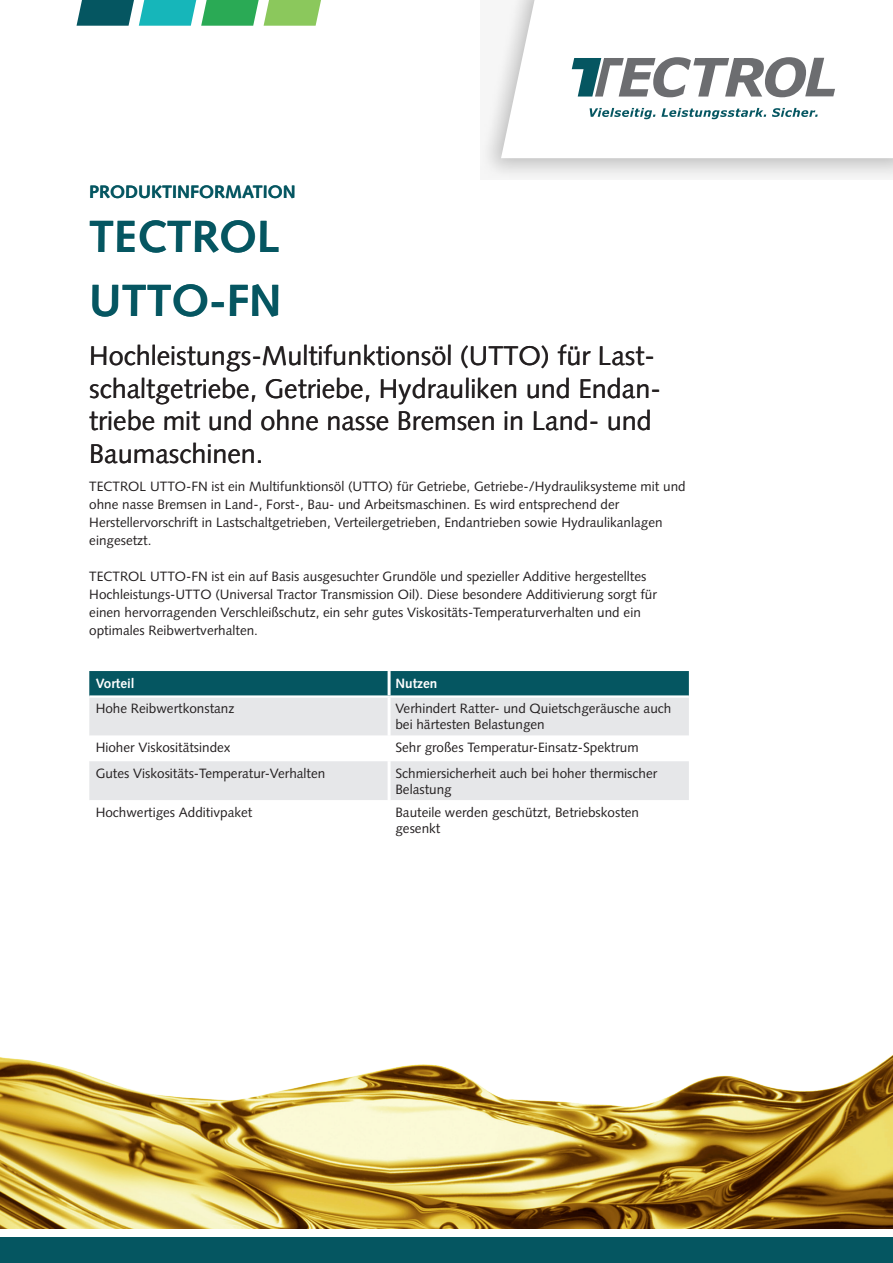
<style>
.page{position:relative;width:893px;height:1263px;background:#fff}
.page>*{position:absolute;margin:0;border:0;box-sizing:border-box;transform-origin:0 0}
.Produktname{font:700 45px "Syntax LT Std";color:#055661}
.Produktname-2{font:27px/32.4px "Syntax LT Std";color:#231f20}
.Kopfzeile{font:700 18px "Syntax LT Std";color:#055661}
.Copy{font:13.5px/18px "Syntax LT Std";color:#231f20}
.ENE-Tabelle-Normal{font:13.5px/16.2px "Syntax LT Std";color:#231f20}
.ENE-Tabelle-Headline{font:700 13.5px "Syntax LT Std";color:#fff}
</style>
<div class="page">
<svg style="left:483px;top:71px;width:410px;height:107px"></svg>
<svg style="left:501px;top:0;width:392px;height:158px"></svg>
<svg style="left:590px;top:108px;width:65px;height:11px"></svg>
<svg style="left:661px;top:108px;width:105px;height:11px"></svg>
<svg style="left:772px;top:108px;width:46px;height:9px"></svg>
<svg style="left:572px;top:57px;width:263px;height:40px"></svg>
<svg style="left:77px;top:0;width:244px;height:26px;background:#53ae88"></svg>
<div style="left:0;top:1237px;width:893px;height:26px;background:#055661"></div>
<div style="left:89px;top:671px;width:600px;height:24px;background:#055661"></div>
<div style="left:89px;top:698px;width:600px;height:38px;background:#e6e7e9"></div>
<div style="left:89px;top:761px;width:600px;height:39px;background:#e6e7e9"></div>
<hr style="left:388px;top:671px;width:3px;height:24px;background:#fff">
<hr style="left:388px;top:698px;width:3px;height:38px;background:#fff">
<hr style="left:388px;top:761px;width:3px;height:39px;background:#fff">
<img style="left:0;top:1055px;width:893px;height:174px">
<p class="Kopfzeile" style="left:89px;top:182px;width:208px">PRODUKTINFORMATION</p>
<p class="Produktname" style="left:89px;top:211px;width:191px">TECTROL</p>
<p class="Produktname" style="left:89px;top:274px;width:194px">UTTO-FN</p>
<p class="Produktname-2" style="left:89px;top:340px;width:573px">Hochleistungs-Multifunktionsöl (UTTO) für Last&shy;schaltgetriebe, Getriebe, Hydrauliken und Endan&shy;triebe mit und ohne nasse Bremsen in Land- und Baumaschinen.</p>
<p class="Copy" style="left:89px;top:477px;width:598px">TECTROL UTTO-FN ist ein Multifunktionsöl (UTTO) für Getriebe, Getriebe-/Hydrauliksysteme mit und ohne nasse Bremsen in Land-, Forst-, Bau- und Arbeitsmaschinen. Es wird entsprechend der Herstellervorschrift in Lastschaltgetrieben, Verteilergetrieben, Endantrieben sowie Hydraulikanlagen eingesetzt.</p>
<p class="Copy" style="left:89px;top:567px;width:569px">TECTROL UTTO-FN ist ein auf Basis ausgesuchter Grundöle und spezieller Additive hergestelltes Hochleistungs-UTTO (Universal Tractor Transmission Oil). Diese besondere Additivierung sorgt für einen hervorragenden Verschleißschutz, ein sehr gutes Viskositäts-Temperaturverhalten und ein optimales Reibwertverhalten.</p>
<p class="ENE-Tabelle-Headline" style="left:96px;top:675px;width:41px">Vorteil</p>
<p class="ENE-Tabelle-Headline" style="left:395px;top:675px;width:43px">Nutzen</p>
<p class="ENE-Tabelle-Normal" style="left:96px;top:700px;width:140px">Hohe Reibwertkonstanz</p>
<p class="ENE-Tabelle-Normal" style="left:395px;top:700px;width:277px">Verhindert Ratter- und Quietschgeräusche auch bei härtesten Belastungen</p>
<p class="ENE-Tabelle-Normal" style="left:96px;top:739px;width:137px">Hioher Viskositätsindex</p>
<p class="ENE-Tabelle-Normal" style="left:395px;top:739px;width:245px">Sehr großes Temperatur-Einsatz-Spektrum</p>
<p class="ENE-Tabelle-Normal" style="left:96px;top:765px;width:231px">Gutes Viskositäts-Temperatur-Verhalten</p>
<p class="ENE-Tabelle-Normal" style="left:395px;top:765px;width:263px">Schmiersicherheit auch bei hoher thermischer<br>Belastung</p>
<p class="ENE-Tabelle-Normal" style="left:96px;top:804px;width:158px">Hochwertiges Additivpaket</p>
<p class="ENE-Tabelle-Normal" style="left:395px;top:804px;width:245px">Bauteile werden geschützt, Betriebskosten gesenkt</p>
</div>
